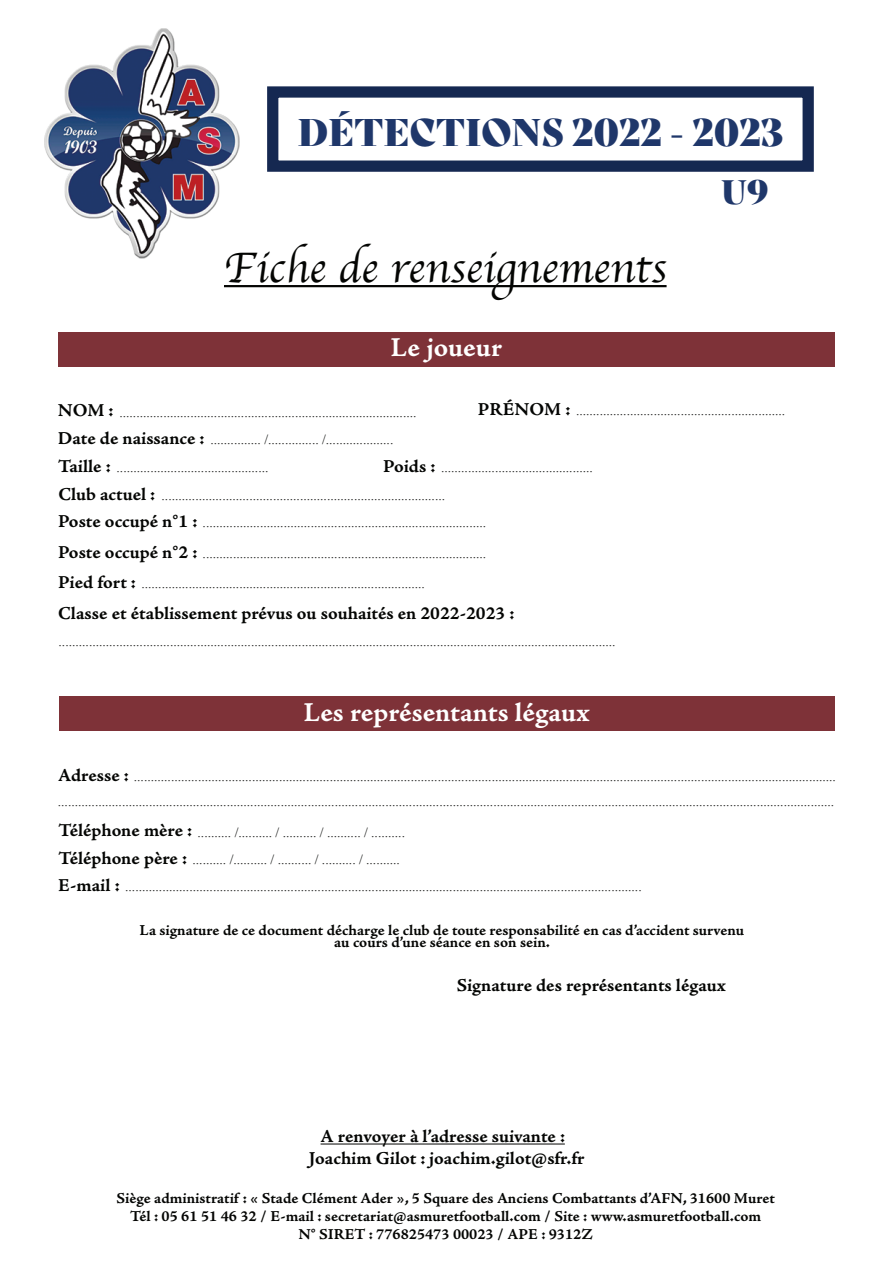
<style>
.page{position:relative;width:893px;height:1263px;background:#fff}
.page>*{position:absolute;margin:0;border:0;box-sizing:border-box;transform-origin:0 0}
.t1{font:44.55px "Apple Chancery";color:#040503}
.t2{font:37.5px "Bely Display";color:#1f376a}
.t3{font:33px "Bely Display";color:#1f376a}
.t4{font:27px "Adobe Jenson Pro Bold Capt";color:#fff}
.t5{font:18px/21.6px "Adobe Jenson Pro Bold Capt";color:#040503;text-align:center}
.t6{font:15px/18px "Adobe Jenson Pro Bold Capt";color:#040503;text-align:center}
.t7{font:13.5px/27.3px "Times New Roman";color:#040503}
.s1{font-family:"Adobe Jenson Pro Bold Capt";font-size:18px}
</style>
<div class="page">
<img style="left:45px;top:28px;width:194px;height:230px">
<div style="left:267px;top:86px;width:547px;height:86px;border:11px solid #152851"></div>
<hr style="left:224px;top:285px;width:442px;height:2px;background:#040503">
<div style="left:59px;top:332px;width:775px;height:34px;background:#7e3238"></div>
<div style="left:59px;top:697px;width:775px;height:34px;background:#7e3238"></div>
<hr style="left:321px;top:1143px;width:244px;height:1px;background:#040503">
<h2 class="t2" style="left:297px;top:103px;width:487px">DÉTECTIONS 2022 - 2023</h2>
<h1 class="t1" style="left:224px;top:232px;width:444px">Fiche de renseignements</h1>
<h3 class="t4" style="left:391px;top:332px;width:113px">Le joueur</h3>
<h3 class="t3" style="left:721px;top:165px;width:49px">U9</h3>
<p class="t7" style="left:58px;top:398px;width:360px"><span class="s1">NOM :</span> ........................................................................................<br><span class="s1">Date de naissance :</span> ............... /............... /....................</p>
<p class="t7" style="left:478px;top:397px;width:309px"><span class="s1">PRÉNOM :</span> ..............................................................</p>
<p class="t7" style="left:58px;top:454px;width:430px"><span class="s1">Taille :</span> .............................................<br><span class="s1">Club actuel :</span> ....................................................................................<br><span class="s1">Poste occupé n°1 :</span> ....................................................................................</p>
<p class="t7" style="left:58px;top:540px;width:430px"><span class="s1">Poste occupé n°2 :</span> ....................................................................................</p>
<p class="t7" style="left:383px;top:454px;width:211px"><span class="s1">Poids :</span> .............................................</p>
<p class="t7" style="left:58px;top:570px;width:368px"><span class="s1">Pied fort :</span> ....................................................................................</p>
<h3 class="t5" style="left:58px;top:603px;width:458px">Classe et établissement prévus ou souhaités en 2022-2023 :</h3>
<p class="t7" style="left:59px;top:627px;width:558px">.....................................................................................................................................................................</p>
<h3 class="t4" style="left:303px;top:696px;width:288px">Les représentants légaux</h3>
<p class="t7" style="left:58px;top:764px;width:779px;line-height:24.9px"><span class="s1">Adresse :</span> ................................................................................................................................................................................................................ ......................................................................................................................................................................................................................................</p>
<p class="t7" style="left:58px;top:818px;width:585px"><span class="s1">Téléphone mère :</span> .......... /.......... / .......... / .......... / ..........<br><span class="s1">Téléphone père :</span> .......... /.......... / .......... / .......... / ..........<br><span class="s1">E-mail :</span> .........................................................................................................................................................</p>
<p class="t6" style="left:139px;top:925px;width:606px;line-height:12px">La signature de ce document décharge le club de toute responsabilité en cas d’accident survenu au cours d’une séance en son sein.</p>
<h3 class="t5" style="left:457px;top:975px;width:271px">Signature des représentants légaux</h3>
<h3 class="t5" style="left:309px;top:1126px;width:277px">A renvoyer à l’adresse suivante :<br>Joachim Gilot : joachim.gilot@sfr.fr</h3>
<p class="t6" style="left:117px;top:1190px;width:660px">Siège administratif : « Stade Clément Ader », 5 Square des Anciens Combattants d’AFN, 31600 Muret<br>Tél : 05 61 51 46 32 / E-mail : secretariat@asmuretfootball.com / Site : www.asmuretfootball.com<br>N° SIRET : 776825473 00023 / APE : 9312Z</p>
</div>
